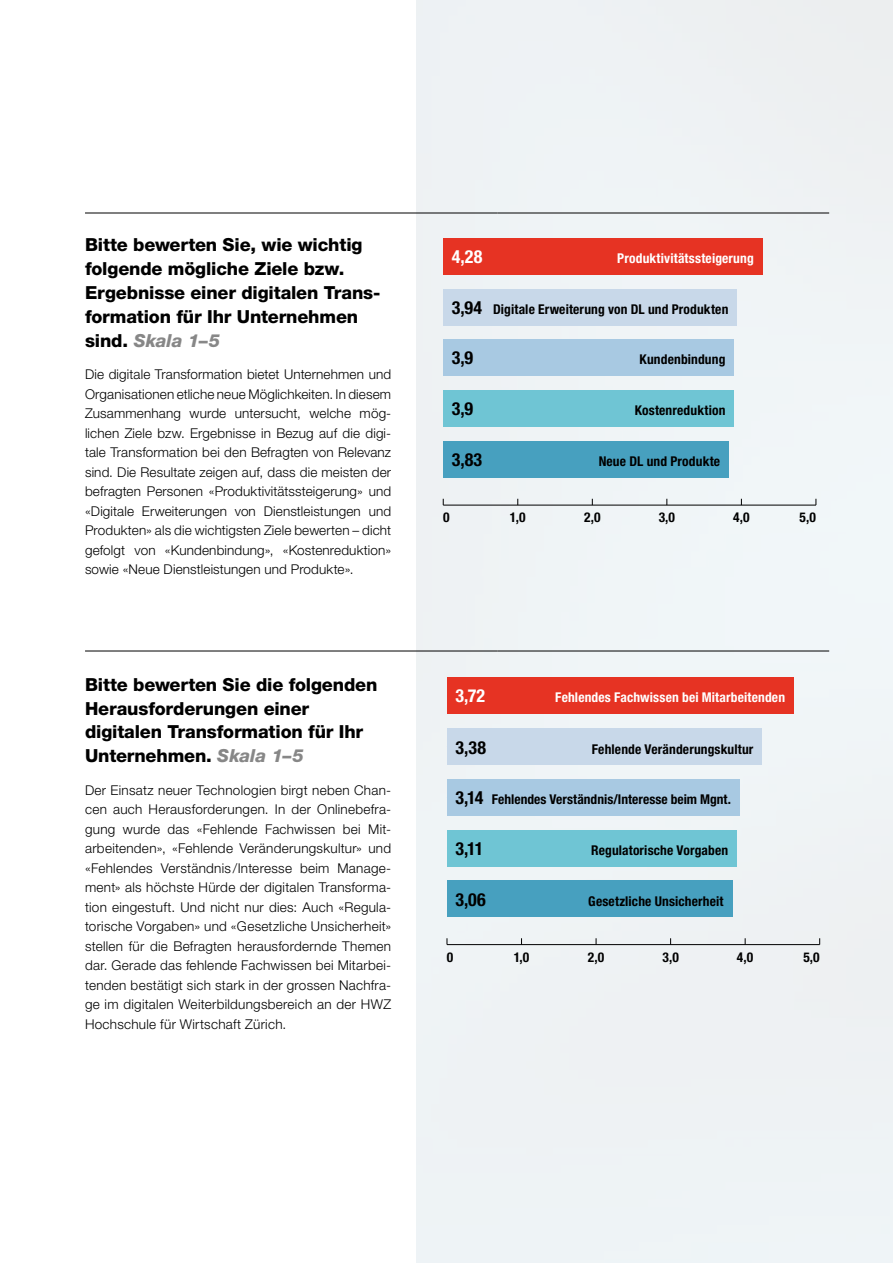
<style>
.page{position:relative;width:893px;height:1263px;background:#fff}
.page>*{position:absolute;margin:0;border:0;box-sizing:border-box;transform-origin:0 0}
.t1{font:800 18px/24px "Helvetica Neue LT Std";letter-spacing:-.01em;color:#000}
.t2{font:700 condensed 18px "Helvetica Neue LT Std";letter-spacing:.02em;color:#000}
.t3{font:700 condensed 18px "Helvetica Neue LT Std";color:#fff}
.t4{font:300 13.5px/19.5px "Helvetica Neue LT Std";letter-spacing:.015em;color:#000;text-align:justify}
.t5{font:700 condensed 13.5px "Helvetica Neue LT Std";letter-spacing:.01em;color:#000}
.t6{font:700 condensed 13.5px "Helvetica Neue LT Std";letter-spacing:.01em;color:#fff}
.s1{font-style:italic;color:#878787}
</style>
<div class="page">
<div style="left:417px;top:0;width:476px;height:1263px;background:#eef3f5"></div>
<hr style="left:443px;top:505px;width:373px;height:1px;background:#000">
<div style="left:443px;top:238px;width:319px;height:37px;background:#e63323"></div>
<div style="left:443px;top:289px;width:294px;height:36px;background:#c8d8e9"></div>
<div style="left:443px;top:340px;width:291px;height:36px;background:#a8c9e2"></div>
<div style="left:443px;top:390px;width:291px;height:37px;background:#6fc5d4"></div>
<div style="left:443px;top:441px;width:286px;height:37px;background:#47a0bf"></div>
<hr style="left:447px;top:944px;width:373px;height:1px;background:#000">
<div style="left:447px;top:678px;width:347px;height:36px;background:#e63323"></div>
<div style="left:447px;top:728px;width:315px;height:37px;background:#c8d8e9"></div>
<div style="left:447px;top:779px;width:293px;height:37px;background:#a8c9e2"></div>
<div style="left:447px;top:830px;width:290px;height:36px;background:#6fc5d4"></div>
<div style="left:447px;top:880px;width:285px;height:37px;background:#47a0bf"></div>
<hr style="left:497px;top:213px;width:332px;height:1px;background:#000">
<hr style="left:85px;top:213px;width:412px;height:1px;background:#000">
<hr style="left:497px;top:651px;width:332px;height:1px;background:#000">
<hr style="left:85px;top:651px;width:412px;height:1px;background:#000">
<h1 class="t1" style="left:85px;top:233px;width:297px">Bitte bewerten Sie, wie wichtig folgende mögliche Ziele bzw.<br>Ergebnisse einer digitalen Trans&shy;formation für Ihr Unternehmen sind. <span class="s1">Skala 1–5</span></h1>
<p class="t4" style="left:85px;top:364px;width:308px">Die digitale Transformation bietet Unternehmen und Organisationen etliche neue Möglichkeiten. In diesem Zusammenhang wurde untersucht, welche mög&shy;lichen Ziele bzw. Ergebnisse in Bezug auf die digi&shy;tale Transformation bei den Befragten von Relevanz sind. Die Resultate zeigen auf, dass die meisten der befragten Personen «Produktivitätssteigerung» und «Digitale Erweiterungen von Dienstleistungen und Produkten» als die wichtigsten Ziele bewerten – dicht gefolgt von «Kundenbindung», «Kostenreduktion» sowie «Neue Dienstleistungen und Produkte».</p>
<h1 class="t1" style="left:85px;top:672px;width:294px">Bitte bewerten Sie die folgenden<br>Herausforderungen einer digitalen Transformation für Ihr<br>Unternehmen. <span class="s1">Skala 1–5</span></h1>
<p class="t4" style="left:85px;top:780px;width:308px">Der Einsatz neuer Technologien birgt neben Chan&shy;cen auch Herausforderungen. In der Onlinebefra&shy;gung wurde das «Fehlende Fachwissen bei Mit&shy;arbeitenden», «Fehlende Veränderungskultur» und «Fehlendes Verständnis /Interesse beim Manage&shy;ment» als höchste Hürde der digitalen Transforma&shy;tion eingestuft. Und nicht nur dies: Auch «Regula&shy;torische Vorgaben» und «Gesetzliche Unsicherheit» stellen für die Befragten herausfordernde Themen dar. Gerade das fehlende Fachwissen bei Mitarbei&shy;tenden bestätigt sich stark in der grossen Nachfra&shy;ge im digitalen Weiterbildungsbereich an der HWZ Hochschule für Wirtschaft Zürich.</p>
<h1 class="t3" style="left:452px;top:245px;width:32px">4,28</h1>
<h1 class="t2" style="left:452px;top:297px;width:32px">3,94</h1>
<h1 class="t2" style="left:452px;top:347px;width:23px">3,9</h1>
<h1 class="t2" style="left:452px;top:398px;width:23px">3,9</h1>
<h1 class="t2" style="left:452px;top:449px;width:32px">3,83</h1>
<p class="t6" style="left:617px;top:250px;width:138px">Produktivitätssteigerung</p>
<p class="t5" style="left:493px;top:301px;width:237px">Digitale Erweiterung von DL und Produkten</p>
<p class="t5" style="left:640px;top:351px;width:87px">Kundenbindung</p>
<p class="t5" style="left:635px;top:402px;width:92px">Kostenreduktion</p>
<p class="t5" style="left:599px;top:453px;width:123px">Neue DL und Produkte</p>
<p class="t5" style="left:443px;top:509px;width:8px">0</p>
<p class="t5" style="left:510px;top:509px;width:17px">1,0</p>
<p class="t5" style="left:584px;top:509px;width:18px">2,0</p>
<p class="t5" style="left:659px;top:509px;width:18px">3,0</p>
<p class="t5" style="left:733px;top:509px;width:18px">4,0</p>
<p class="t5" style="left:800px;top:509px;width:18px">5,0</p>
<h1 class="t3" style="left:455px;top:685px;width:31px">3,72</h1>
<h1 class="t2" style="left:455px;top:736px;width:32px">3,38</h1>
<h1 class="t2" style="left:455px;top:786px;width:30px">3,14</h1>
<h1 class="t2" style="left:455px;top:837px;width:29px">3,11</h1>
<h1 class="t2" style="left:455px;top:889px;width:32px">3,06</h1>
<p class="t6" style="left:555px;top:689px;width:231px">Fehlendes Fachwissen bei Mitarbeitenden</p>
<p class="t5" style="left:592px;top:741px;width:163px">Fehlende Veränderungskultur</p>
<p class="t5" style="left:492px;top:791px;width:241px">Fehlendes Verständnis/Interesse beim Mgnt.</p>
<p class="t5" style="left:591px;top:842px;width:139px">Regulatorische Vorgaben</p>
<p class="t5" style="left:588px;top:893px;width:137px">Gesetzliche Unsicherheit</p>
<p class="t5" style="left:447px;top:949px;width:8px">0</p>
<p class="t5" style="left:514px;top:949px;width:17px">1,0</p>
<p class="t5" style="left:588px;top:949px;width:18px">2,0</p>
<p class="t5" style="left:662px;top:949px;width:18px">3,0</p>
<p class="t5" style="left:737px;top:949px;width:18px">4,0</p>
<p class="t5" style="left:803px;top:949px;width:18px">5,0</p>
</div>
